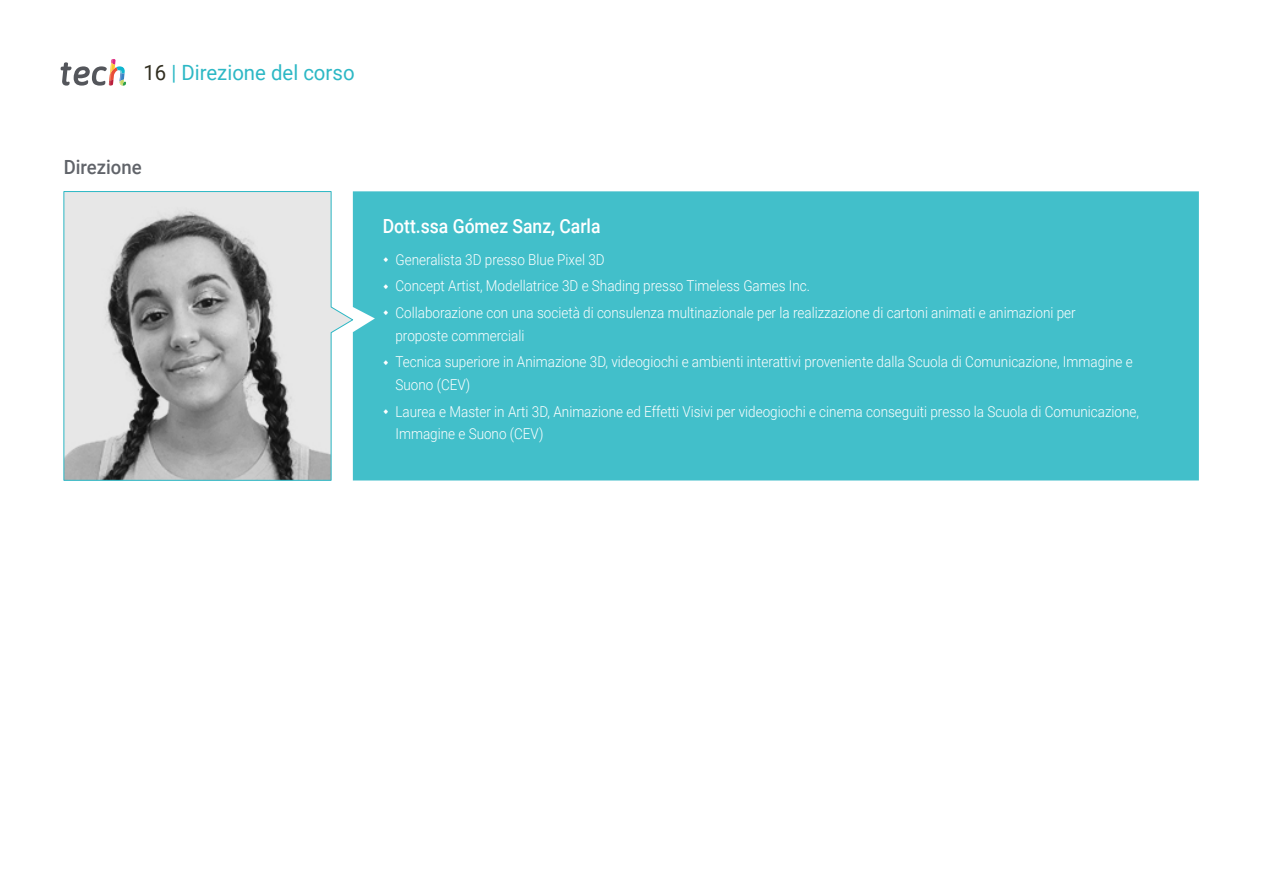
<style>
.page{position:relative;width:1263px;height:893px;background:#fff}
.page>*{position:absolute;margin:0;border:0;box-sizing:border-box;transform-origin:0 0}
.t1{font:21px "Roboto";color:#2db8c5}
.t2{font:500 19.5px "Roboto";color:#fff;scale:.9 1}
.t3{font:500 19.5px "Roboto";color:#61646a;scale:.95 1}
.t4{font:300 15px/26.7px "Roboto";color:#fff;scale:.9 1}
.s1{color:#312e20}
</style>
<div class="page">
<svg style="left:61px;top:59px;width:65px;height:27px"></svg>
<div style="left:353px;top:191px;width:846px;height:289px;background:#42bfca"></div>
<svg style="left:63px;top:191px;width:290px;height:290px;background:#b6b8b8"></svg>
<svg style="left:384px;top:257px;width:4px;height:5px"></svg>
<svg style="left:384px;top:284px;width:4px;height:5px"></svg>
<svg style="left:384px;top:310px;width:4px;height:5px"></svg>
<svg style="left:384px;top:360px;width:4px;height:5px"></svg>
<svg style="left:384px;top:409px;width:4px;height:5px"></svg>
<h1 class="t1" style="left:144px;top:57px;width:213px"><span class="s1">16</span> | Direzione del corso</h1>
<h2 class="t3" style="left:64px;top:154px;width:84px">Direzione</h2>
<h2 class="t2" style="left:383px;top:212px;width:244px">Dott.ssa Gómez Sanz, Carla</h2>
<p class="t4" style="left:395px;top:245px;width:757px">Generalista 3D presso Blue Pixel 3D<br>Concept Artist, Modellatrice 3D e Shading presso Timeless Games Inc.<br>Collaborazione con una società di consulenza multinazionale per la realizzazione di cartoni animati e animazioni per</p>
<p class="t4" style="left:395px;top:321px;width:821px">proposte commerciali<br>Tecnica superiore in Animazione 3D, videogiochi e ambienti interattivi proveniente dalla Scuola di Comunicazione, Immagine e</p>
<p class="t4" style="left:395px;top:371px;width:828px">Suono (CEV)<br>Laurea e Master in Arti 3D, Animazione ed Effetti Visivi per videogiochi e cinema conseguiti presso la Scuola di Comunicazione,</p>
<p class="t4" style="left:395px;top:420px;width:166px">Immagine e Suono (CEV)</p>
</div>
